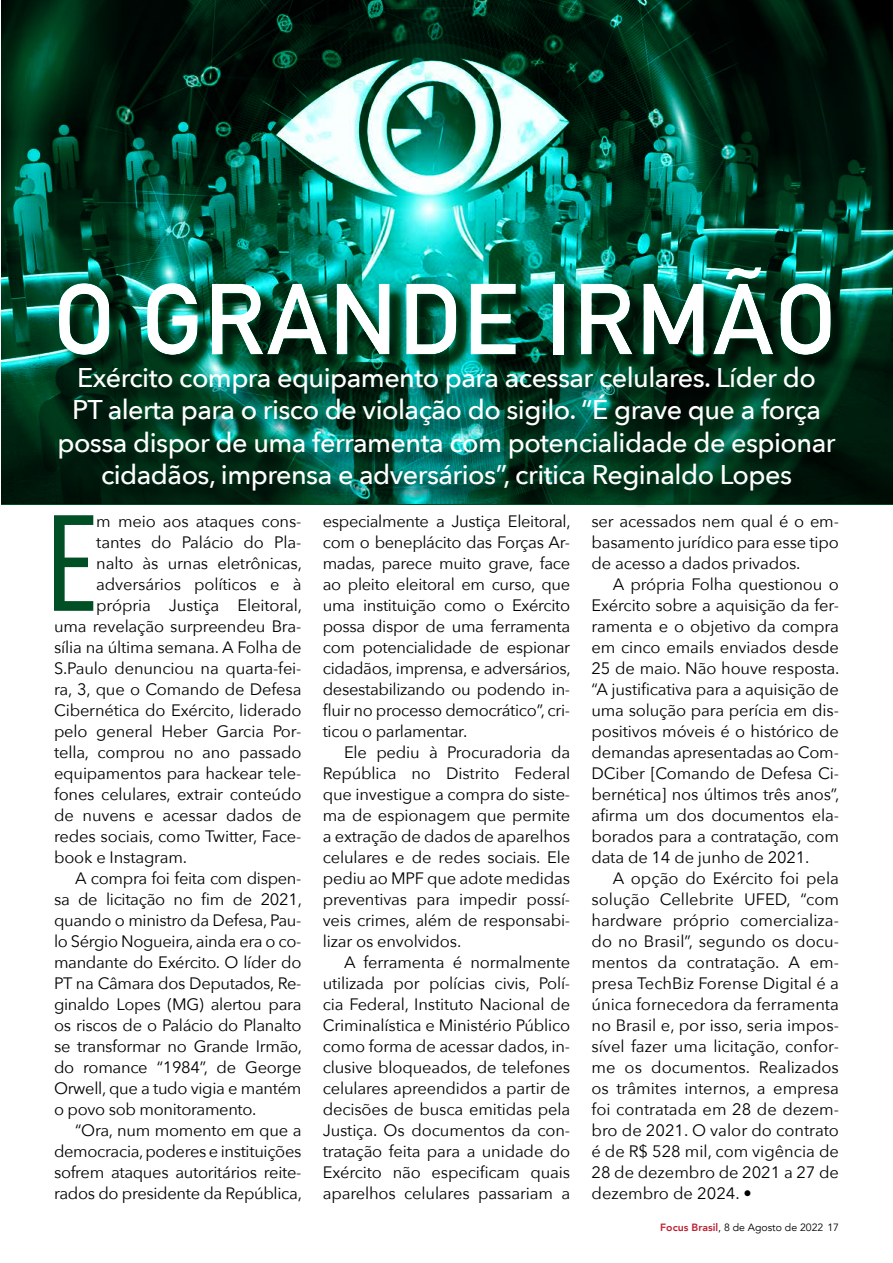
<style>
.page{position:relative;width:893px;height:1263px;background:#fff}
.page>*{position:absolute;margin:0;border:0;box-sizing:border-box;transform-origin:0 0}
.t1{font:136.5px "Bebas Neue";color:#014f24}
.t2{font:700 99px "DIN Alternate";letter-spacing:.02em;color:#fff}
.t3{font:500 27px/32.4px "Avenir Next";letter-spacing:-.02em;color:#fff;text-align:center}
.t4{font:16.5px/21px "Avenir Next";letter-spacing:-.01em;color:#000;text-align:justify}
.t5{font:10.5px "Avenir";color:#000}
.s1{font-weight:800;color:#ba2234}
</style>
<div class="page">
<svg style="left:2px;top:0;width:891px;height:504px;background:#115140"></svg>
<div style="left:62px;top:369px;width:792px;height:141px;background:#000;opacity:.75"></div>
<h2 class="t2" style="left:54px;top:244px;width:783px">O GRANDE IRMÃO</h2>
<p class="t3" style="left:57px;top:360px;width:780px">Exército compra equipamento para acessar celulares. Líder do<br>PT alerta para o risco de violação do sigilo. “É grave que a força possa dispor de uma ferramenta com potencialidade de espionar cidadãos, imprensa e adversários”, critica Reginaldo Lopes</p>
<h1 class="t1" style="left:49px;top:490px;width:51px">E</h1>
<p class="t4" style="left:96px;top:510px;width:207px">m meio aos ataques cons-</p>
<p class="t4" style="left:96px;top:531px;width:207px">tantes do Palácio do Pla-</p>
<p class="t4" style="left:96px;top:552px;width:207px">nalto às urnas eletrônicas,</p>
<p class="t4" style="left:96px;top:573px;width:207px">adversários políticos e à</p>
<p class="t4" style="left:96px;top:594px;width:207px">própria Justiça Eleitoral,</p>
<p class="t4" style="left:54px;top:615px;width:249px">uma revelação surpreendeu Bra-</p>
<p class="t4" style="left:54px;top:636px;width:249px">sília na última semana. A Folha de</p>
<p class="t4" style="left:54px;top:657px;width:249px">S.Paulo denunciou na quarta-fei-</p>
<p class="t4" style="left:54px;top:678px;width:249px">ra, 3, que o Comando de Defesa</p>
<p class="t4" style="left:54px;top:699px;width:249px">Cibernética do Exército, liderado</p>
<p class="t4" style="left:54px;top:720px;width:249px">pelo general Heber Garcia Por-</p>
<p class="t4" style="left:54px;top:741px;width:249px">tella, comprou no ano passado</p>
<p class="t4" style="left:54px;top:762px;width:249px">equipamentos para hackear tele-</p>
<p class="t4" style="left:54px;top:783px;width:249px">fones celulares, extrair conteúdo</p>
<p class="t4" style="left:54px;top:804px;width:249px">de nuvens e acessar dados de</p>
<p class="t4" style="left:54px;top:825px;width:249px">redes sociais, como Twitter, Face-</p>
<p class="t4" style="left:54px;top:846px;width:135px">book e Instagram.</p>
<p class="t4" style="left:75px;top:867px;width:228px">A compra foi feita com dispen-</p>
<p class="t4" style="left:54px;top:888px;width:249px">sa de licitação no fim de 2021,</p>
<p class="t4" style="left:54px;top:909px;width:249px">quando o ministro da Defesa, Pau-</p>
<p class="t4" style="left:54px;top:930px;width:249px">lo Sérgio Nogueira, ainda era o co-</p>
<p class="t4" style="left:54px;top:951px;width:249px">mandante do Exército. O líder do</p>
<p class="t4" style="left:54px;top:972px;width:249px">PT na Câmara dos Deputados, Re-</p>
<p class="t4" style="left:54px;top:993px;width:249px">ginaldo Lopes (MG) alertou para</p>
<p class="t4" style="left:54px;top:1014px;width:249px">os riscos de o Palácio do Planalto</p>
<p class="t4" style="left:54px;top:1035px;width:249px">se transformar no Grande Irmão,</p>
<p class="t4" style="left:54px;top:1056px;width:249px">do romance “1984”, de George</p>
<p class="t4" style="left:54px;top:1077px;width:249px">Orwell, que a tudo vigia e mantém</p>
<p class="t4" style="left:54px;top:1098px;width:204px">o povo sob monitoramento.</p>
<p class="t4" style="left:75px;top:1119px;width:228px">“Ora, num momento em que a</p>
<p class="t4" style="left:54px;top:1140px;width:249px">democracia, poderes e instituições</p>
<p class="t4" style="left:54px;top:1161px;width:249px">sofrem ataques autoritários reite-</p>
<p class="t4" style="left:54px;top:1182px;width:249px">rados do presidente da República,</p>
<p class="t4" style="left:323px;top:510px;width:249px">especialmente a Justiça Eleitoral, com o beneplácito das Forças Ar&shy;madas, parece muito grave, face ao pleito eleitoral em curso, que uma instituição como o Exército possa dispor de uma ferramenta com potencialidade de espionar cidadãos, imprensa, e adversários, desestabilizando ou podendo in&shy;fluir no processo democrático”, cri&shy;ticou o parlamentar.</p>
<p class="t4" style="left:323px;top:741px;width:249px;text-indent:21px">Ele pediu à Procuradoria da República no Distrito Federal que investigue a compra do siste&shy;ma de espionagem que permite a extração de dados de aparelhos celulares e de redes sociais. Ele pediu ao MPF que adote medidas preventivas para impedir possí&shy;veis crimes, além de responsabi&shy;lizar os envolvidos.</p>
<p class="t4" style="left:323px;top:951px;width:249px;text-indent:21px">A ferramenta é normalmente utilizada por polícias civis, Polí&shy;cia Federal, Instituto Nacional de Criminalística e Ministério Público como forma de acessar dados, in&shy;clusive bloqueados, de telefones celulares apreendidos a partir de decisões de busca emitidas pela Justiça. Os documentos da con&shy;tratação feita para a unidade do Exército não especificam quais aparelhos celulares passariam a</p>
<p class="t4" style="left:591px;top:510px;width:249px">ser acessados nem qual é o em&shy;basamento jurídico para esse tipo de acesso a dados privados.</p>
<p class="t4" style="left:591px;top:573px;width:249px;text-indent:21px">A própria Folha questionou o Exército sobre a aquisição da fer&shy;ramenta e o objetivo da compra em cinco emails enviados desde 25 de maio. Não houve resposta. “A justificativa para a aquisição de uma solução para perícia em dis&shy;positivos móveis é o histórico de demandas apresentadas ao Com-DCiber [Comando de Defesa Ci&shy;bernética] nos últimos três anos”, afirma um dos documentos ela&shy;borados para a contratação, com data de 14 de junho de 2021.</p>
<p class="t4" style="left:591px;top:867px;width:249px;text-indent:21px">A opção do Exército foi pela solução Cellebrite UFED, “com hardware próprio comercializa&shy;do no Brasil”, segundo os docu&shy;mentos da contratação. A em&shy;presa TechBiz Forense Digital é a única fornecedora da ferramenta no Brasil e, por isso, seria impos&shy;sível fazer uma licitação, confor&shy;me os documentos. Realizados os trâmites internos, a empresa foi contratada em 28 de dezem&shy;bro de 2021. O valor do contrato é de R$ 528 mil, com vigência de 28 de dezembro de 2021 a 27 de dezembro de 2024. •</p>
<p class="t5" style="left:660px;top:1221px;width:180px"><span class="s1">Focus Brasil</span>, 8 de Agosto de 2022 17</p>
</div>
